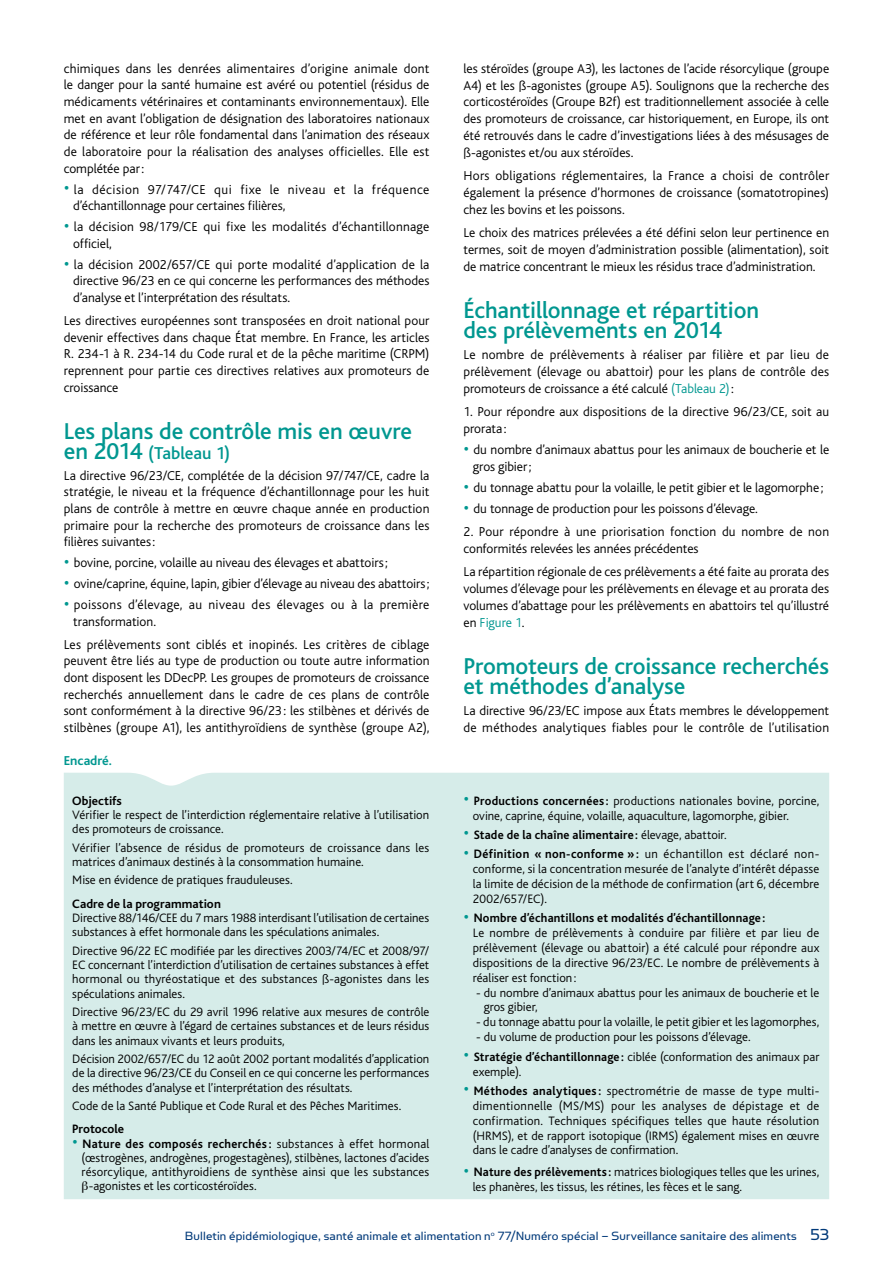
<style>
.page{position:relative;width:893px;height:1263px;background:#fff}
.page>*{position:absolute;margin:0;border:0;box-sizing:border-box;transform-origin:0 0}
.t1{font:500 24px/19.8px "Bliss";color:#009790}
.t2{font:500 18px "Bliss";letter-spacing:-.005em;color:#009790}
.t3{font:300 13.5px/16.6px "Bliss";color:#000;text-align:justify}
.t4{font:13.5px "Simian Text Orangutan";letter-spacing:.01em;color:#003979}
.t5{font:300 13.5px/16.6px "Bliss";letter-spacing:.02em;color:#000}
.t6{font:700 13.5px "Bliss";letter-spacing:.005em;color:#009790}
.t7{font:300 12.75px/15px "Bliss";color:#000}
.t8{font:700 12.75px "Bliss";letter-spacing:.01em;color:#000;scale:.96 1}
.t9{font:700 12.75px "Bliss";letter-spacing:.01em;color:#000}
.s1{font-size:19.5px;color:#009790}
.s2{font-size:24px}
.s3{color:#009790}
.s4{font-weight:300;font-size:19.5px;color:#009790}
.s5{font-weight:300}
.s6{font-weight:700}
.s7{font-size:18px}
</style>
<div class="page">
<div style="left:64px;top:773px;width:765px;height:426px;background:#d6ece9"></div>
<svg style="left:82px;top:1181px;width:6px;height:12px"></svg>
<p class="t3" style="left:64px;top:60px;width:367px">chimiques dans les denrées alimentaires d’origine animale dont le danger pour la santé humaine est avéré ou potentiel (résidus de médicaments vétérinaires et contaminants environnementaux). Elle met en avant l’obligation de désignation des laboratoires nationaux de référence et leur rôle fondamental dans l’animation des réseaux de laboratoire pour la réalisation des analyses officielles. Elle est complétée par:</p>
<p class="t3" style="left:73px;top:181px;width:358px;text-indent:-9px"><span class="s1">•</span> la décision 97/747/CE qui fixe le niveau et la fréquence d’échantillonnage pour certaines filières,</p>
<p class="t3" style="left:73px;top:219px;width:358px;text-indent:-9px"><span class="s1">•</span> la décision 98/179/CE qui fixe les modalités d’échantillonnage officiel,</p>
<p class="t3" style="left:73px;top:256px;width:358px;text-indent:-9px"><span class="s1">•</span> la décision 2002/657/CE qui porte modalité d’application de la directive 96/23 en ce qui concerne les performances des méthodes d’analyse et l’interprétation des résultats.</p>
<p class="t3" style="left:64px;top:313px;width:367px">Les directives européennes sont transposées en droit national pour devenir effectives dans chaque État membre. En France, les articles R. 234-1 à R. 234-14 du Code rural et de la pêche maritime (CRPM) reprennent pour partie ces directives relatives aux promoteurs de croissance</p>
<h1 class="t1" style="left:64px;top:422px;width:350px">Les plans de contrôle mis en œuvre</h1>
<h2 class="t2" style="left:64px;top:443px;width:168px"><span class="s2">en 2014</span> (Tableau 1)</h2>
<p class="t3" style="left:64px;top:467px;width:367px">La directive 96/23/CE, complétée de la décision 97/747/CE, cadre la stratégie, le niveau et la fréquence d’échantillonnage pour les huit plans de contrôle à mettre en œuvre chaque année en production primaire pour la recherche des promoteurs de croissance dans les filières suivantes:</p>
<p class="t3" style="left:64px;top:555px;width:325px"><span class="s1">•</span> bovine, porcine, volaille au niveau des élevages et abattoirs;</p>
<p class="t3" style="left:64px;top:576px;width:367px"><span class="s1">•</span> ovine/caprine, équine, lapin, gibier d’élevage au niveau des abattoirs;</p>
<p class="t5" style="left:73px;top:597px;width:358px;text-indent:-9px"><span class="s1">•</span> poissons d’élevage, au niveau des élevages ou à la première transformation.</p>
<p class="t3" style="left:64px;top:636px;width:367px">Les prélèvements sont ciblés et inopinés. Les critères de ciblage peuvent être liés au type de production ou toute autre information dont disposent les DDecPP. Les groupes de promoteurs de croissance recherchés annuellement dans le cadre de ces plans de contrôle sont conformément à la directive 96/23: les stilbènes et dérivés de stilbènes (groupe A1), les antithyroïdiens de synthèse (groupe A2),</p>
<p class="t3" style="left:463px;top:60px;width:367px">les stéroïdes (groupe A3), les lactones de l’acide résorcylique (groupe A4) et les ß-agonistes (groupe A5). Soulignons que la recherche des corticostéroïdes (Groupe B2f) est traditionnellement associée à celle des promoteurs de croissance, car historiquement, en Europe, ils ont été retrouvés dans le cadre d’investigations liées à des mésusages de ß-agonistes et/ou aux stéroïdes.</p>
<p class="t3" style="left:463px;top:168px;width:367px">Hors obligations réglementaires, la France a choisi de contrôler également la présence d’hormones de croissance (somatotropines) chez les bovins et les poissons.</p>
<p class="t3" style="left:463px;top:224px;width:367px">Le choix des matrices prélevées a été défini selon leur pertinence en termes, soit de moyen d’administration possible (alimentation), soit de matrice concentrant le mieux les résidus trace d’administration.</p>
<h1 class="t1" style="left:463px;top:301px;width:297px">Échantillonnage et répartition des prélèvements en 2014</h1>
<p class="t3" style="left:463px;top:347px;width:367px">Le nombre de prélèvements à réaliser par filière et par lieu de prélèvement (élevage ou abattoir) pour les plans de contrôle des promoteurs de croissance a été calculé <span class="s3">(Tableau 2)</span>:</p>
<p class="t3" style="left:463px;top:403px;width:367px">1. Pour répondre aux dispositions de la directive 96/23/CE, soit au prorata:</p>
<p class="t3" style="left:473px;top:441px;width:358px;text-indent:-9px"><span class="s1">•</span> du nombre d’animaux abattus pour les animaux de boucherie et le gros gibier;</p>
<p class="t3" style="left:463px;top:479px;width:361px"><span class="s1">•</span> du tonnage abattu pour la volaille, le petit gibier et le lagomorphe;</p>
<p class="t3" style="left:463px;top:500px;width:296px"><span class="s1">•</span> du tonnage de production pour les poissons d’élevage.</p>
<p class="t3" style="left:463px;top:524px;width:367px">2. Pour répondre à une priorisation fonction du nombre de non conformités relevées les années précédentes</p>
<p class="t3" style="left:463px;top:564px;width:367px">La répartition régionale de ces prélèvements a été faite au prorata des volumes d’élevage pour les prélèvements en élevage et au prorata des volumes d’abattage pour les prélèvements en abattoirs tel qu’illustré en <span class="s3">Figure 1</span>.</p>
<h1 class="t1" style="left:463px;top:657px;width:367px">Promoteurs de croissance recherchés et méthodes d’analyse</h1>
<p class="t3" style="left:463px;top:703px;width:367px">La directive 96/23/EC impose aux États membres le développement de méthodes analytiques fiables pour le contrôle de l’utilisation</p>
<p class="t6" style="left:64px;top:753px;width:50px">Encadré.</p>
<p class="t9" style="left:72px;top:794px;width:51px">Objectifs</p>
<p class="t7" style="left:72px;top:808px;width:358px;line-height:14.2px">Vérifier le respect de l’interdiction réglementaire relative à l’utilisation des promoteurs de croissance.</p>
<p class="t7" style="left:72px;top:840px;width:359px;line-height:14.2px">Vérifier l’absence de résidus de promoteurs de croissance dans les matrices d’animaux destinés à la consommation humaine.</p>
<p class="t7" style="left:72px;top:873px;width:222px">Mise en évidence de pratiques frauduleuses.</p>
<p class="t9" style="left:72px;top:897px;width:150px">Cadre de la programmation</p>
<p class="t7" style="left:72px;top:911px;width:358px;line-height:14.2px">Directive 88/146/CEE du 7 mars 1988 interdisant l’utilisation de certaines substances à effet hormonale dans les spéculations animales.</p>
<p class="t7" style="left:72px;top:944px;width:359px;line-height:14.2px;text-align:justify">Directive 96/22 EC modifiée par les directives 2003/74/EC et 2008/97/ EC concernant l’interdiction d’utilisation de certaines substances à effet hormonal ou thyréostatique et des substances ß-agonistes dans les spéculations animales.</p>
<p class="t7" style="left:72px;top:1005px;width:359px;line-height:14.2px;text-align:justify">Directive 96/23/EC du 29 avril 1996 relative aux mesures de contrôle à mettre en œuvre à l’égard de certaines substances et de leurs résidus dans les animaux vivants et leurs produits,</p>
<p class="t7" style="left:72px;top:1052px;width:359px;line-height:14.2px;text-align:justify">Décision 2002/657/EC du 12 août 2002 portant modalités d’application de la directive 96/23/CE du Conseil en ce qui concerne les performances des méthodes d’analyse et l’interprétation des résultats.</p>
<p class="t7" style="left:72px;top:1098px;width:330px">Code de la Santé Publique et Code Rural et des Pêches Maritimes.</p>
<p class="t9" style="left:72px;top:1122px;width:53px">Protocole</p>
<p class="t8" style="left:72px;top:1137px;width:373px"><span class="s4">•</span> Nature des composés recherchés : <span class="s5">substances à effet hormonal</span></p>
<p class="t7" style="left:82px;top:1150px;width:349px">(œstrogènes, androgènes, progestagènes), stilbènes, lactones d’acides</p>
<p class="t7" style="left:82px;top:1165px;width:349px">résorcylique, antithyroidiens de synthèse ainsi que les substances</p>
<p class="t7" style="left:89px;top:1179px;width:169px">-agonistes et les corticostéroïdes.</p>
<p class="t7" style="left:473px;top:793px;width:348px;text-indent:-9px"><span class="s1">•</span> <span class="s6">Productions concernées :</span> productions nationales bovine, porcine, ovine, caprine, équine, volaille, aquaculture, lagomorphe, gibier.</p>
<p class="t8" style="left:463px;top:828px;width:275px"><span class="s4">•</span> Stade de la chaîne alimentaire : <span class="s5">élevage, abattoir.</span></p>
<p class="t7" style="left:473px;top:846px;width:348px;text-align:justify;text-indent:-9px"><span class="s1">•</span> <span class="s6">Définition « non-conforme » :</span> un échantillon est déclaré non&shy;conforme, si la concentration mesurée de l’analyte d’intérêt dépasse la limite de décision de la méthode de confirmation (art 6, décembre 2002/657/EC).</p>
<p class="t7" style="left:473px;top:910px;width:348px;text-indent:-9px"><span class="s1">•</span> <span class="s6">Nombre d’échantillons et modalités d’échantillonnage :<br></span>Le nombre de prélèvements à conduire par filière et par lieu de prélèvement (élevage ou abattoir) a été calculé pour répondre aux dispositions de la directive 96/23/EC. Le nombre de prélèvements à réaliser est fonction:</p>
<p class="t7" style="left:484px;top:985px;width:337px;text-indent:-8px">- du nombre d’animaux abattus pour les animaux de boucherie et le gros gibier,</p>
<p class="t7" style="left:476px;top:1015px;width:345px">- du tonnage abattu pour la volaille, le petit gibier et les lagomorphes,</p>
<p class="t7" style="left:476px;top:1030px;width:276px">- du volume de production pour les poissons d’élevage.</p>
<p class="t7" style="left:473px;top:1049px;width:348px;text-indent:-9px"><span class="s1">•</span> <span class="s6">Stratégie d’échantillonnage :</span> ciblée (conformation des animaux par exemple).</p>
<p class="t7" style="left:473px;top:1083px;width:348px;text-align:justify;text-indent:-9px"><span class="s1">•</span> <span class="s6">Méthodes analytiques :</span> spectrométrie de masse de type multi&shy;dimentionnelle (MS/MS) pour les analyses de dépistage et de confirmation. Techniques spécifiques telles que haute résolution (HRMS), et de rapport isotopique (IRMS) également mises en œuvre dans le cadre d’analyses de confirmation.</p>
<p class="t7" style="left:473px;top:1164px;width:348px;text-indent:-9px"><span class="s1">•</span> <span class="s6">Nature des prélèvements :</span> matrices biologiques telles que les urines, les phanères, les tissus, les rétines, les fèces et le sang.</p>
<p class="t4" style="left:185px;top:1228px;width:646px">Bulletin épidémiologique, santé animale et alimentation n<sup>o</sup> 77/Numéro spécial – Surveillance sanitaire des aliments <span class="s7">53</span></p>
</div>
